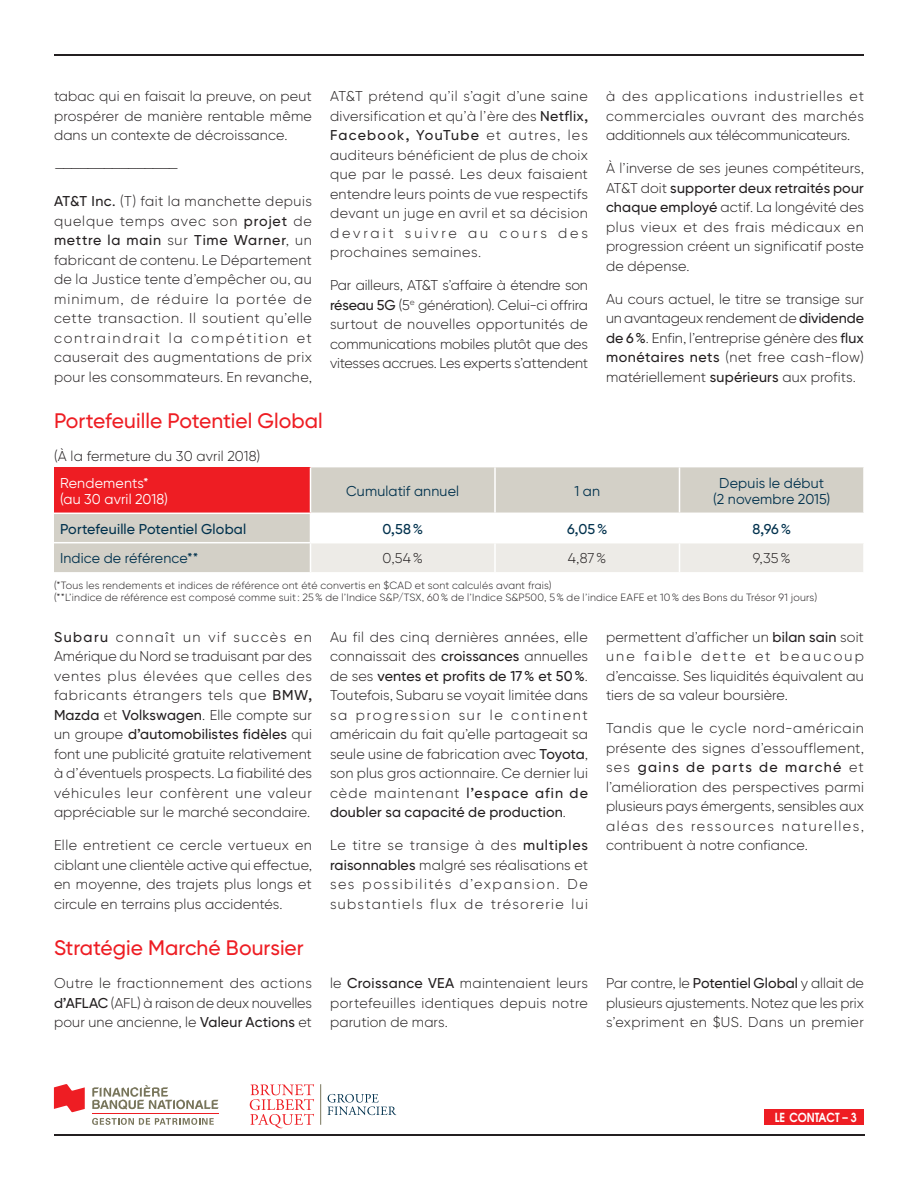
<style>
.page{position:relative;width:918px;height:1188px;background:#fff}
.page>*{position:absolute;margin:0;border:0;box-sizing:border-box;transform-origin:0 0}
.BRO-_8__Title_3{font:500 21px "Gilroy BN";color:#ee1d23}
.BRO-_7__Body{font:300 14.25px/19.5px "Gilroy BN";letter-spacing:.01em;color:#231f20;text-align:justify}
.Table_Titles{font:14.25px "Gilroy BN";letter-spacing:.01em;color:#00314d}
.Table_Titles-2{font:500 14.25px "Gilroy BN";letter-spacing:.01em;color:#00314d}
.Table_Titles_RedCell{font:14.25px "Gilroy BN";letter-spacing:.01em;color:#fff}
.Table_Data{font:500 14.25px "Gilroy BN";color:#00314d}
.Table_Data-2{font:300 14.25px "Gilroy BN";color:#231f20}
.t1{font:600 12.45px "Avant Garde";letter-spacing:-.005em;color:#fff;scale:.87 1}
.Table_Data-3{font:300 10.5px "Gilroy BN";letter-spacing:.02em;color:#231f20}
.s1{font-weight:500}
</style>
<div class="page">
<hr style="left:54px;top:54px;width:810px;height:2px;background:#231f20">
<svg style="left:54px;top:467px;width:809px;height:105px;background:#d9a8a2"></svg>
<hr style="left:310px;top:467px;width:1px;height:46px;background:#fff">
<hr style="left:494px;top:467px;width:2px;height:46px;background:#fff">
<hr style="left:679px;top:467px;width:1px;height:46px;background:#fff">
<hr style="left:54px;top:513px;width:256px;height:1px;background:#fff">
<hr style="left:54px;top:542px;width:256px;height:1px;background:#fff">
<svg style="left:310px;top:513px;width:553px;height:59px"></svg>
<div style="left:765px;top:1109px;width:99px;height:16px;background:#ee1d23"></div>
<svg style="left:250px;top:1084px;width:64px;height:44px"></svg>
<svg style="left:328px;top:1094px;width:68px;height:21px"></svg>
<hr style="left:320px;top:1084px;width:1px;height:41px;background:#78755b">
<svg style="left:92px;top:1085px;width:127px;height:25px"></svg>
<svg style="left:54px;top:1084px;width:31px;height:28px"></svg>
<svg style="left:92px;top:1118px;width:122px;height:7px"></svg>
<hr style="left:92px;top:1113px;width:127px;height:1px;background:#ee1d23">
<hr style="left:54px;top:1134px;width:810px;height:2px;background:#231f20">
<p class="BRO-_7__Body" style="left:54px;top:87px;width:260px">tabac qui en faisait la preuve, on peut prospérer de manière rentable même dans un contexte de décroissance.</p>
<p class="BRO-_7__Body" style="left:54px;top:159px;width:126px">———————————————</p>
<p class="BRO-_7__Body" style="left:54px;top:192px;width:260px"><span class="s1">AT&amp;T Inc.</span> (T) fait la manchette depuis quelque temps avec son <span class="s1">projet</span> de <span class="s1">mettre la main</span> sur <span class="s1">Time Warner</span>, un fabricant de contenu. Le Département de la Justice tente d’empêcher ou, au minimum, de réduire la portée de cette transaction. Il soutient qu’elle contraindrait la compétition et causerait des augmentations de prix pour les consommateurs. En revanche,</p>
<p class="BRO-_7__Body" style="left:330px;top:87px;width:260px">AT&amp;T prétend qu’il s’agit d’une saine diversification et qu’à l’ère des <span class="s1">Netflix, Facebook, YouTube</span> et autres, les auditeurs bénéficient de plus de choix que par le passé. Les deux faisaient entendre leurs points de vue respectifs devant un juge en avril et sa décision devrait suivre au cours des prochaines semaines.</p>
<p class="BRO-_7__Body" style="left:330px;top:276px;width:260px">Par ailleurs, AT&amp;T s’affaire à étendre son <span class="s1">réseau 5G</span> (5<sup>e</sup> génération). Celui-ci offrira surtout de nouvelles opportunités de communications mobiles plutôt que des vitesses accrues. Les experts s’attendent</p>
<p class="BRO-_7__Body" style="left:606px;top:87px;width:260px">à des applications industrielles et commerciales ouvrant des marchés additionnels aux télécommunicateurs.</p>
<p class="BRO-_7__Body" style="left:606px;top:159px;width:260px">À l’inverse de ses jeunes compétiteurs, AT&amp;T doit <span class="s1">supporter deux retraités pour chaque employé</span> actif. La longévité des plus vieux et des frais médicaux en progression créent un significatif poste de dépense.</p>
<p class="BRO-_7__Body" style="left:606px;top:289px;width:260px">Au cours actuel, le titre se transige sur un avantageux rendement de <span class="s1">dividende de 6%</span>. Enfin, l’entreprise génère des <span class="s1">flux monétaires nets</span> (net free cash-flow) matériellement <span class="s1">supérieurs</span> aux profits.</p>
<p class="BRO-_8__Title_3" style="left:54px;top:408px;width:270px">Portefeuille Potentiel Global</p>
<p class="BRO-_7__Body" style="left:54px;top:447px;width:208px">(À la fermeture du 30 avril 2018)</p>
<p class="Table_Titles_RedCell" style="left:60px;top:474px;width:90px">Rendements*</p>
<p class="Table_Titles_RedCell" style="left:60px;top:491px;width:110px">(au 30 avril 2018)</p>
<p class="Table_Titles" style="left:346px;top:482px;width:115px">Cumulatif annuel</p>
<p class="Table_Titles" style="left:574px;top:482px;width:27px">1 an</p>
<p class="Table_Titles" style="left:719px;top:474px;width:106px">Depuis le début</p>
<p class="Table_Titles" style="left:713px;top:491px;width:119px">(2 novembre 2015)</p>
<p class="Table_Titles-2" style="left:60px;top:520px;width:188px">Portefeuille Potentiel Global</p>
<p class="Table_Data" style="left:382px;top:520px;width:42px">0,58%</p>
<p class="Table_Data" style="left:567px;top:520px;width:42px">6,05%</p>
<p class="Table_Data" style="left:752px;top:520px;width:40px">8,96%</p>
<p class="Table_Titles" style="left:60px;top:549px;width:140px">Indice de référence**</p>
<p class="Table_Data-2" style="left:383px;top:549px;width:42px">0,54%</p>
<p class="Table_Data-2" style="left:568px;top:549px;width:40px">4,87%</p>
<p class="Table_Data-2" style="left:753px;top:549px;width:39px">9,35%</p>
<p class="Table_Data-3" style="left:54px;top:579px;width:499px">(*Tous les rendements et indices de référence ont été convertis en $CAD et sont calculés avant frais)</p>
<p class="Table_Data-3" style="left:54px;top:591px;width:765px">(**L’indice de référence est composé comme suit: 25% de l’Indice S&amp;P/TSX, 60% de l’Indice S&amp;P500, 5% de l’indice EAFE et 10% des Bons du Trésor 91 jours)</p>
<p class="BRO-_7__Body" style="left:54px;top:627px;width:260px"><span class="s1">Subaru</span> connaît un vif succès en Amérique du Nord se traduisant par des ventes plus élevées que celles des fabricants étrangers tels que <span class="s1">BMW, Mazda</span> et <span class="s1">Volkswagen</span>. Elle compte sur un groupe <span class="s1">d’automobilistes fidèles</span> qui font une publicité gratuite relativement à d’éventuels prospects. La fiabilité des véhicules leur confèrent une valeur appréciable sur le marché secondaire.</p>
<p class="BRO-_7__Body" style="left:54px;top:836px;width:260px">Elle entretient ce cercle vertueux en ciblant une clientèle active qui effectue, en moyenne, des trajets plus longs et circule en terrains plus accidentés.</p>
<p class="BRO-_7__Body" style="left:330px;top:627px;width:260px">Au fil des cinq dernières années, elle connaissait des <span class="s1">croissances</span> annuelles de ses <span class="s1">ventes et profits de 17% et 50%</span>.<br>Toutefois, Subaru se voyait limitée dans sa progression sur le continent américain du fait qu’elle partageait sa seule usine de fabrication avec <span class="s1">Toyota</span>, son plus gros actionnaire. Ce dernier lui cède maintenant <span class="s1">l’espace afin de doubler sa capacité de production</span>.</p>
<p class="BRO-_7__Body" style="left:330px;top:836px;width:260px">Le titre se transige à des <span class="s1">multiples raisonnables</span> malgré ses réalisations et ses possibilités d’expansion. De substantiels flux de trésorerie lui</p>
<p class="BRO-_7__Body" style="left:606px;top:627px;width:260px">permettent d’afficher un <span class="s1">bilan sain</span> soit une faible dette et beaucoup d’encaisse. Ses liquidités équivalent au tiers de sa valeur boursière.</p>
<p class="BRO-_7__Body" style="left:606px;top:719px;width:260px">Tandis que le cycle nord-américain présente des signes d’essoufflement, ses <span class="s1">gains de parts de marché</span> et l’amélioration des perspectives parmi plusieurs pays émergents, sensibles aux aléas des ressources naturelles, contribuent à notre confiance.</p>
<p class="BRO-_8__Title_3" style="left:54px;top:935px;width:251px">Stratégie Marché Boursier</p>
<p class="BRO-_7__Body" style="left:54px;top:974px;width:260px">Outre le fractionnement des actions <span class="s1">d’AFLAC</span> (AFL) à raison de deux nouvelles pour une ancienne, le <span class="s1">Valeur Actions</span> et</p>
<p class="BRO-_7__Body" style="left:330px;top:974px;width:260px">le <span class="s1">Croissance VEA</span> maintenaient leurs portefeuilles identiques depuis notre parution de mars.</p>
<p class="BRO-_7__Body" style="left:606px;top:974px;width:260px">Par contre, le <span class="s1">Potentiel Global</span> y allait de plusieurs ajustements. Notez que les prix s’expriment en $US. Dans un premier</p>
<p class="t1" style="left:775px;top:1109px;width:96px">LE CONTACT – 3</p>
</div>
